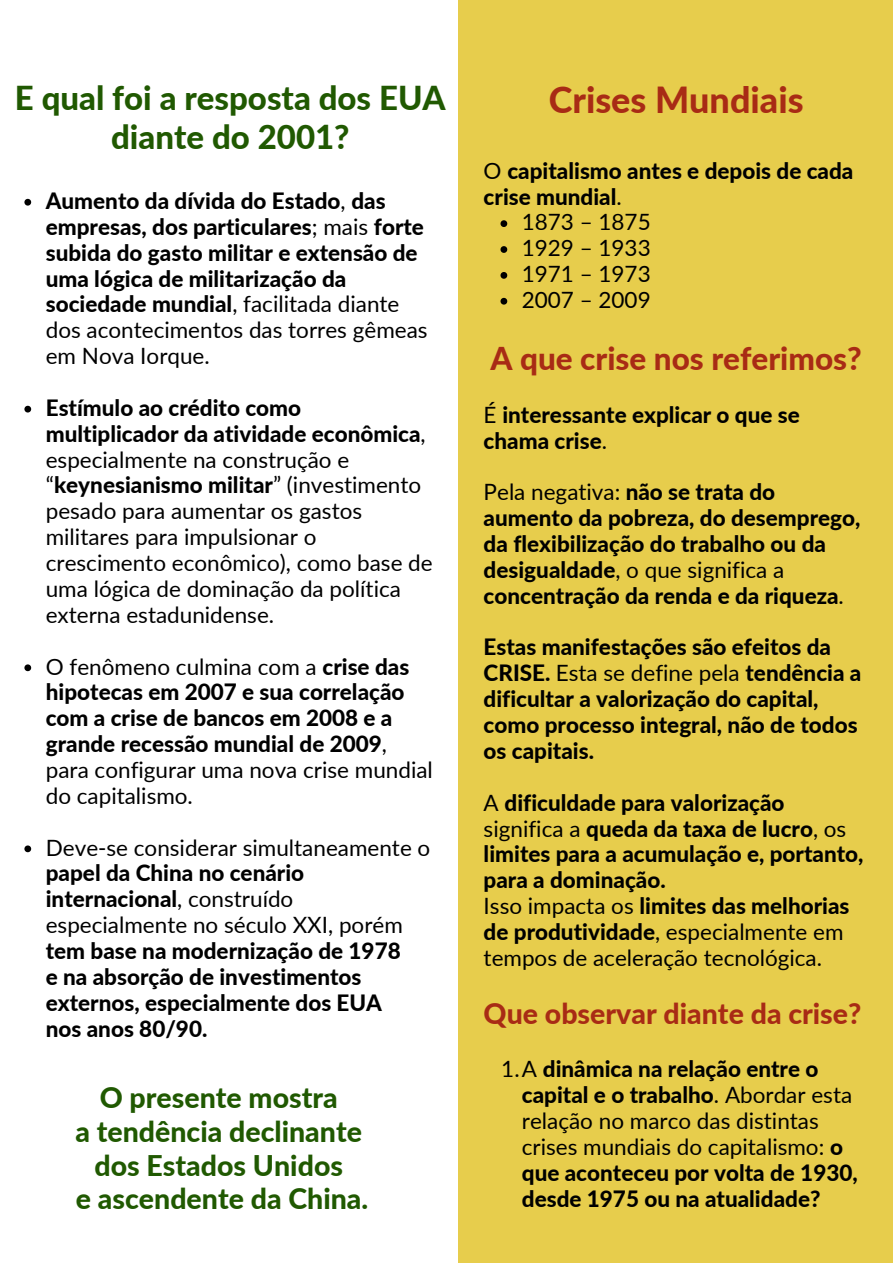
<style>
.page{position:relative;width:893px;height:1264px;background:#fff}
.page>*{position:absolute;margin:0;border:0;box-sizing:border-box;transform-origin:0 0}
.t1{font:800 36px "Lato";color:#a82b15}
.t2{font:800 33px/39.3px "Lato";color:#205901;text-align:center}
.t3{font:800 31.5px "Lato";color:#a82b15}
.t4{font:800 28.5px "Lato";color:#205901}
.t5{font:800 28.5px "Lato";color:#a82b15}
.t6{font:800 22.5px/25.8px "Lato";color:#000}
.t7{font:22.5px/25.8px "Lato";color:#000}
.s1{font-weight:400}
.s2{font-weight:800}
</style>
<div class="page">
<div style="left:459px;top:0;width:433px;height:1262px;background:#e7cd4c"></div>
<svg style="left:24px;top:199px;width:7px;height:7px"></svg>
<svg style="left:24px;top:406px;width:7px;height:6px"></svg>
<svg style="left:24px;top:664px;width:7px;height:7px"></svg>
<svg style="left:24px;top:845px;width:7px;height:7px"></svg>
<svg style="left:500px;top:220px;width:7px;height:7px"></svg>
<svg style="left:500px;top:246px;width:7px;height:7px"></svg>
<svg style="left:500px;top:272px;width:7px;height:7px"></svg>
<svg style="left:500px;top:298px;width:7px;height:6px"></svg>
<p class="t2" style="left:15px;top:78px;width:432px">E qual foi a resposta dos EUA diante do 2001?</p>
<p class="t6" style="left:46px;top:187px;width:383px">Aumento da dívida do Estado<span class="s1">,</span> das empresas, dos particulares<span class="s1">; mais</span> forte subida do gasto militar e extensão de uma lógica de militarização da sociedade mundial<span class="s1">, facilitada diante dos acontecimentos das torres gêmeas em Nova Iorque.</span></p>
<p class="t7" style="left:46px;top:394px;width:388px"><span class="s2">Estímulo ao crédito como multiplicador da atividade econômica</span>, especialmente na construção e “<span class="s2">keynesianismo militar</span>” (investimento pesado para aumentar os gastos militares para impulsionar o crescimento econômico), como base de uma lógica de dominação da política externa estadunidense.</p>
<p class="t6" style="left:46px;top:653px;width:388px"><span class="s1">O fenômeno culmina com a</span> crise das hipotecas em 2007 e sua correlação com a crise de bancos em 2008 e a grande recessão mundial de 2009<span class="s1">, para configurar uma nova crise mundial do capitalismo.</span></p>
<p class="t6" style="left:46px;top:834px;width:386px"><span class="s1">Deve-se considerar simultaneamente o </span>papel da China no cenário internacional<span class="s1">, construído especialmente no século XXI, porém </span>tem base na modernização de 1978<br>e na absorção de investimentos externos, especialmente dos EUA<br>nos anos 80/90.</p>
<p class="t4" style="left:100px;top:1080px;width:239px">O presente mostra</p>
<p class="t4" style="left:75px;top:1113px;width:288px">a tendência declinante</p>
<p class="t4" style="left:94px;top:1147px;width:250px">dos Estados Unidos</p>
<p class="t4" style="left:76px;top:1181px;width:294px">e ascendente da China.</p>
<p class="t1" style="left:548px;top:78px;width:256px">Crises Mundiais</p>
<p class="t6" style="left:483px;top:157px;width:371px"><span class="s1">O</span> capitalismo antes e depois de cada crise mundial<span class="s1">.</span></p>
<p class="t7" style="left:522px;top:209px;width:130px">1873 – 1875</p>
<p class="t7" style="left:522px;top:235px;width:130px">1929 – 1933</p>
<p class="t7" style="left:522px;top:260px;width:130px">1971 – 1973</p>
<p class="t7" style="left:522px;top:286px;width:130px">2007 – 2009</p>
<p class="t3" style="left:490px;top:339px;width:372px">A que crise nos referimos?</p>
<p class="t6" style="left:483px;top:401px;width:318px"><span class="s1">É</span> interessante explicar o que se chama crise<span class="s1">.</span></p>
<p class="t6" style="left:483px;top:478px;width:378px"><span class="s1">Pela negativa:</span> não se trata do aumento da pobreza, do desemprego, da flexibilização do trabalho ou da desigualdade<span class="s1">, o que significa a </span>concentração da renda e da riqueza<span class="s1">.</span></p>
<p class="t6" style="left:483px;top:634px;width:379px">Estas manifestações são efeitos da<br>CRISE. <span class="s1">Esta se define pela</span> tendência a dificultar a valorização do capital, como processo integral, não de todos os capitais.</p>
<p class="t6" style="left:483px;top:789px;width:381px"><span class="s1">A</span> dificuldade para valorização <span class="s1">significa a</span> queda da taxa de lucro<span class="s1">, os </span>limites para a acumulação e, portanto, para a dominação.</p>
<p class="t7" style="left:483px;top:892px;width:367px">Isso impacta os <span class="s2">limites das melhorias de produtividade</span>, especialmente em tempos de aceleração tecnológica.</p>
<p class="t5" style="left:483px;top:996px;width:379px">Que observar diante da crise?</p>
<p class="t6" style="left:522px;top:1055px;width:337px;text-indent:-21px"><span class="s1">1.A</span> dinâmica na relação entre o capital e o trabalho<span class="s1">. Abordar esta relação no marco das distintas crises mundiais do capitalismo:</span> o que aconteceu por volta de 1930, desde 1975 ou na atualidade?</p>
</div>
